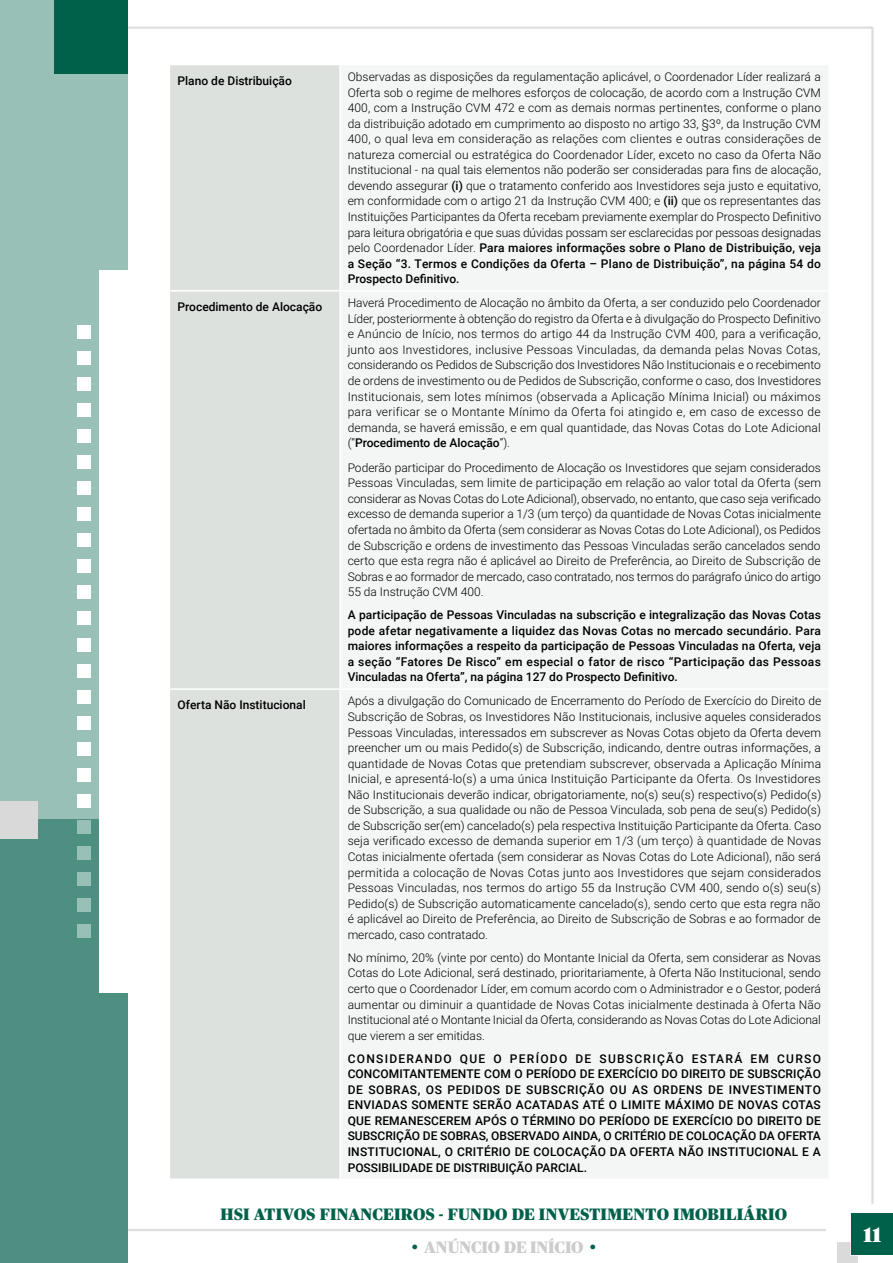
<style>
.page{position:relative;width:893px;height:1263px;background:#fff}
.page>*{position:absolute;margin:0;border:0;box-sizing:border-box;transform-origin:0 0}
.t1{font:900 21px "Publico";color:#fff}
.t2{font:900 16.5px "Publico";letter-spacing:.02em;color:#00614b}
.t3{font:900 16.5px "Publico";color:#ccc}
.t4{font:300 12px/15.6px "Roboto";color:#000;text-align:justify}
.t5{font:500 12px/15.6px "Roboto";color:#000;text-align:justify}
.s1{font-weight:500}
.s2{font-size:18px;color:#00614b}
</style>
<div class="page">
<div style="left:852px;top:1213px;width:41px;height:41px;background:#00614b"></div>
<svg style="left:837px;top:1242px;width:21px;height:21px"></svg>
<hr style="left:871px;top:27px;width:3px;height:1177px;background:#ccc">
<hr style="left:0;top:1229px;width:826px;height:2px;background:#ccc">
<hr style="left:60px;top:27px;width:812px;height:2px;background:#ccc">
<div style="left:0;top:0;width:128px;height:1263px;background:#99c0b7"></div>
<div style="left:0;top:820px;width:128px;height:443px;background:#4d9081"></div>
<div style="left:99px;top:270px;width:29px;height:723px;background:#fff"></div>
<div style="left:54px;top:0;width:74px;height:73px;background:#00614b"></div>
<div style="left:0;top:801px;width:37px;height:37px;background:#d9d9d9"></div>
<div style="left:78px;top:742px;width:13px;height:13px;background:#fff"></div>
<div style="left:78px;top:768px;width:13px;height:13px;background:#fff"></div>
<div style="left:78px;top:794px;width:13px;height:13px;background:#fff"></div>
<div style="left:78px;top:820px;width:13px;height:13px;background:#99c0b7"></div>
<div style="left:78px;top:846px;width:13px;height:13px;background:#99c0b7"></div>
<div style="left:78px;top:872px;width:13px;height:13px;background:#99c0b7"></div>
<div style="left:78px;top:898px;width:13px;height:13px;background:#99c0b7"></div>
<div style="left:78px;top:924px;width:13px;height:13px;background:#99c0b7"></div>
<div style="left:78px;top:534px;width:13px;height:13px;background:#fff"></div>
<div style="left:78px;top:560px;width:13px;height:13px;background:#fff"></div>
<div style="left:78px;top:586px;width:13px;height:13px;background:#fff"></div>
<div style="left:78px;top:612px;width:13px;height:13px;background:#fff"></div>
<div style="left:78px;top:638px;width:13px;height:13px;background:#fff"></div>
<div style="left:78px;top:664px;width:13px;height:13px;background:#fff"></div>
<div style="left:78px;top:690px;width:13px;height:13px;background:#fff"></div>
<div style="left:78px;top:716px;width:13px;height:13px;background:#fff"></div>
<div style="left:78px;top:326px;width:13px;height:13px;background:#fff"></div>
<div style="left:78px;top:352px;width:13px;height:13px;background:#fff"></div>
<div style="left:78px;top:378px;width:13px;height:13px;background:#fff"></div>
<div style="left:78px;top:404px;width:13px;height:13px;background:#fff"></div>
<div style="left:78px;top:430px;width:13px;height:13px;background:#fff"></div>
<div style="left:78px;top:456px;width:13px;height:13px;background:#fff"></div>
<div style="left:78px;top:482px;width:13px;height:13px;background:#fff"></div>
<div style="left:78px;top:508px;width:13px;height:13px;background:#fff"></div>
<div style="left:170px;top:65px;width:169px;height:1113px;background:#dce1de"></div>
<div style="left:341px;top:66px;width:487px;height:1112px;background:#f4f5f5"></div>
<hr style="left:170px;top:290px;width:170px;height:1px;background:#fff">
<hr style="left:340px;top:290px;width:488px;height:1px;background:#fff">
<hr style="left:170px;top:688px;width:170px;height:2px;background:#fff">
<hr style="left:340px;top:688px;width:488px;height:2px;background:#fff">
<p class="t5" style="left:178px;top:72px;width:116px">Plano de Distribuição</p>
<p class="t4" style="left:348px;top:69px;width:475px">Observadas as disposições da regulamentação aplicável, o Coordenador Líder realizará a Oferta sob o regime de melhores esforços de colocação, de acordo com a Instrução CVM 400, com a Instrução CVM 472 e com as demais normas pertinentes, conforme o plano da distribuição adotado em cumprimento ao disposto no artigo 33, §3º, da Instrução CVM 400, o qual leva em consideração as relações com clientes e outras considerações de natureza comercial ou estratégica do Coordenador Líder, exceto no caso da Oferta Não Institucional - na qual tais elementos não poderão ser consideradas para fins de alocação, devendo assegurar <span class="s1">(i)</span> que o tratamento conferido aos Investidores seja justo e equitativo, em conformidade com o artigo 21 da Instrução CVM 400; e <span class="s1">(ii)</span> que os representantes das Instituições Participantes da Oferta recebam previamente exemplar do Prospecto Definitivo para leitura obrigatória e que suas dúvidas possam ser esclarecidas por pessoas designadas pelo Coordenador Líder. <span class="s1">Para maiores informações sobre o Plano de Distribuição, veja a Seção “3. Termos e Condições da Oferta – Plano de Distribuição”, na página 54 do Prospecto Definitivo.</span></p>
<p class="t5" style="left:178px;top:298px;width:146px">Procedimento de Alocação</p>
<p class="t4" style="left:348px;top:295px;width:475px">Haverá Procedimento de Alocação no âmbito da Oferta, a ser conduzido pelo Coordenador Líder, posteriormente à obtenção do registro da Oferta e à divulgação do Prospecto Definitivo e Anúncio de Início, nos termos do artigo 44 da Instrução CVM 400, para a verificação, junto aos Investidores, inclusive Pessoas Vinculadas, da demanda pelas Novas Cotas, considerando os Pedidos de Subscrição dos Investidores Não Institucionais e o recebimento de ordens de investimento ou de Pedidos de Subscrição, conforme o caso, dos Investidores Institucionais, sem lotes mínimos (observada a Aplicação Mínima Inicial) ou máximos para verificar se o Montante Mínimo da Oferta foi atingido e, em caso de excesso de demanda, se haverá emissão, e em qual quantidade, das Novas Cotas do Lote Adicional (“<span class="s1">Procedimento de Alocação</span>”).</p>
<p class="t4" style="left:348px;top:459px;width:475px">Poderão participar do Procedimento de Alocação os Investidores que sejam considerados Pessoas Vinculadas, sem limite de participação em relação ao valor total da Oferta (sem considerar as Novas Cotas do Lote Adicional), observado, no entanto, que caso seja verificado excesso de demanda superior a 1/3 (um terço) da quantidade de Novas Cotas inicialmente ofertada no âmbito da Oferta (sem considerar as Novas Cotas do Lote Adicional), os Pedidos de Subscrição e ordens de investimento das Pessoas Vinculadas serão cancelados sendo certo que esta regra não é aplicável ao Direito de Preferência, ao Direito de Subscrição de Sobras e ao formador de mercado, caso contratado, nos termos do parágrafo único do artigo 55 da Instrução CVM 400.</p>
<p class="t5" style="left:348px;top:607px;width:475px">A participação de Pessoas Vinculadas na subscrição e integralização das Novas Cotas pode afetar negativamente a liquidez das Novas Cotas no mercado secundário. Para maiores informações a respeito da participação de Pessoas Vinculadas na Oferta, veja a seção “Fatores De Risco” em especial o fator de risco “Participação das Pessoas Vinculadas na Oferta”, na página 127 do Prospecto Definitivo.</p>
<p class="t5" style="left:178px;top:696px;width:130px">Oferta Não Institucional</p>
<p class="t4" style="left:348px;top:693px;width:475px">Após a divulgação do Comunicado de Encerramento do Período de Exercício do Direito de Subscrição de Sobras, os Investidores Não Institucionais, inclusive aqueles considerados Pessoas Vinculadas, interessados em subscrever as Novas Cotas objeto da Oferta devem preencher um ou mais Pedido(s) de Subscrição, indicando, dentre outras informações, a quantidade de Novas Cotas que pretendiam subscrever, observada a Aplicação Mínima Inicial, e apresentá-lo(s) a uma única Instituição Participante da Oferta. Os Investidores Não Institucionais deverão indicar, obrigatoriamente, no(s) seu(s) respectivo(s) Pedido(s) de Subscrição, a sua qualidade ou não de Pessoa Vinculada, sob pena de seu(s) Pedido(s) de Subscrição ser(em) cancelado(s) pela respectiva Instituição Participante da Oferta. Caso seja verificado excesso de demanda superior em 1/3 (um terço) à quantidade de Novas Cotas inicialmente ofertada (sem considerar as Novas Cotas do Lote Adicional), não será permitida a colocação de Novas Cotas junto aos Investidores que sejam considerados Pessoas Vinculadas, nos termos do artigo 55 da Instrução CVM 400, sendo o(s) seu(s)<br>Pedido(s) de Subscrição automaticamente cancelado(s), sendo certo que esta regra não é aplicável ao Direito de Preferência, ao Direito de Subscrição de Sobras e ao formador de mercado, caso contratado.</p>
<p class="t4" style="left:348px;top:949px;width:475px">No mínimo, 20% (vinte por cento) do Montante Inicial da Oferta, sem considerar as Novas Cotas do Lote Adicional, será destinado, prioritariamente, à Oferta Não Institucional, sendo certo que o Coordenador Líder, em comum acordo com o Administrador e o Gestor, poderá aumentar ou diminuir a quantidade de Novas Cotas inicialmente destinada à Oferta Não Institucional até o Montante Inicial da Oferta, considerando as Novas Cotas do Lote Adicional que vierem a ser emitidas.</p>
<p class="t5" style="left:348px;top:1050px;width:475px">CONSIDERANDO QUE O PERÍODO DE SUBSCRIÇÃO ESTARÁ EM CURSO CONCOMITANTEMENTE COM O PERÍODO DE EXERCÍCIO DO DIREITO DE SUBSCRIÇÃO DE SOBRAS, OS PEDIDOS DE SUBSCRIÇÃO OU AS ORDENS DE INVESTIMENTO ENVIADAS SOMENTE SERÃO ACATADAS ATÉ O LIMITE MÁXIMO DE NOVAS COTAS QUE REMANESCEREM APÓS O TÉRMINO DO PERÍODO DE EXERCÍCIO DO DIREITO DE SUBSCRIÇÃO DE SOBRAS, OBSERVADO AINDA, O CRITÉRIO DE COLOCAÇÃO DA OFERTA INSTITUCIONAL, O CRITÉRIO DE COLOCAÇÃO DA OFERTA NÃO INSTITUCIONAL E A POSSIBILIDADE DE DISTRIBUIÇÃO PARCIAL.</p>
<h2 class="t2" style="left:221px;top:1205px;width:568px">HSI ATIVOS FINANCEIROS - FUNDO DE INVESTIMENTO IMOBILIÁRIO</h2>
<h2 class="t3" style="left:412px;top:1238px;width:185px"><span class="s2">•</span> ANÚNCIO DE INÍCIO <span class="s2">•</span></h2>
<h1 class="t1" style="left:863px;top:1223px;width:19px">11</h1>
</div>
